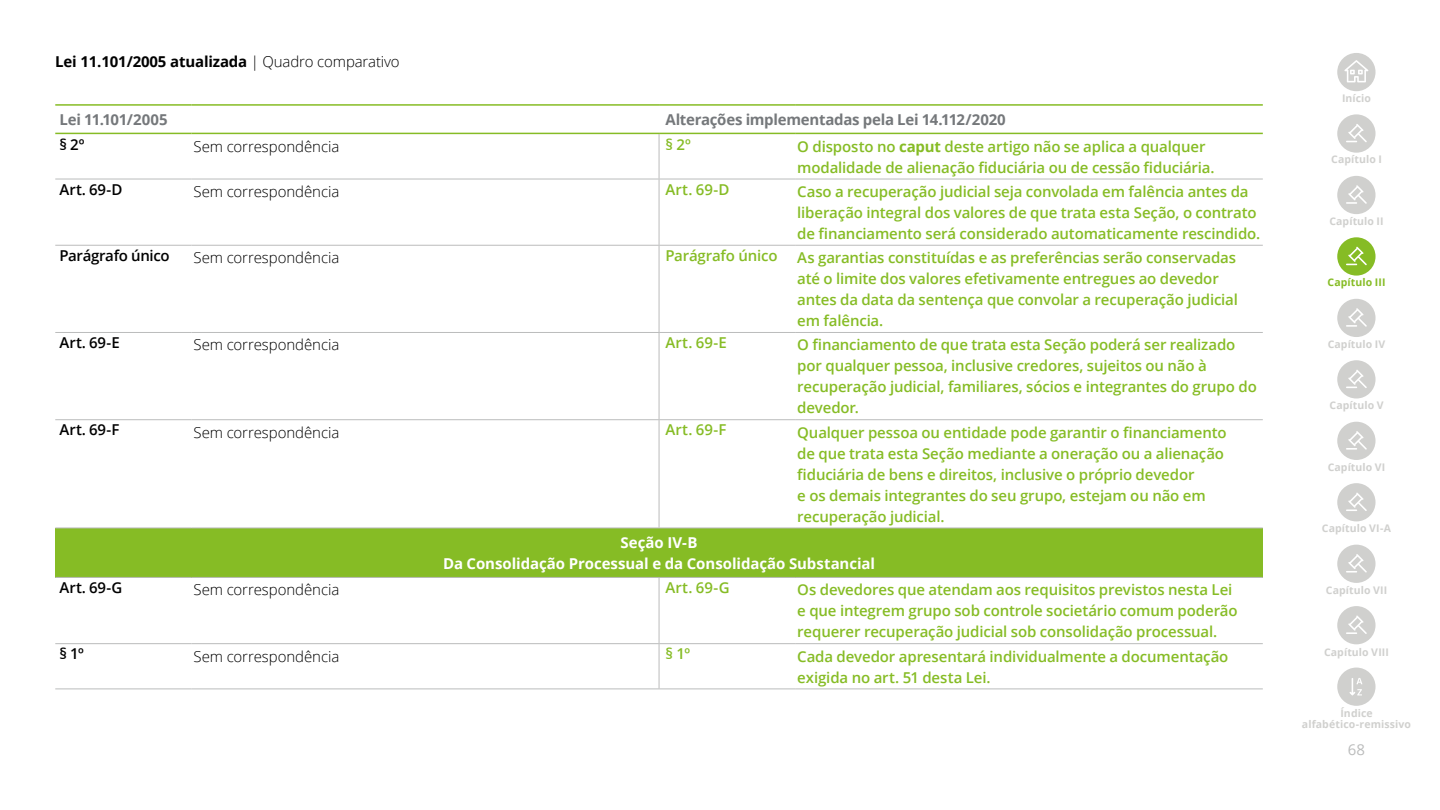
<style>
.page{position:relative;width:1440px;height:810px;background:#fff}
.page>*{position:absolute;margin:0;border:0;box-sizing:border-box;transform-origin:0 0}
.Body_copy__10_14pt{font:600 15px/21px "Open Sans";letter-spacing:-.01em;color:#86bc25}
.Body_copy__10_14pt-2{font:300 15px "Open Sans";letter-spacing:-.005em;color:#000}
.seção{font:700 15px "Open Sans";letter-spacing:-.005em;color:#fff}
.Body_copy__10_14pt-3{font:700 15px "Open Sans";letter-spacing:-.015em;color:#75787b}
.Body_copy__10_14pt-4{font:600 15px "Open Sans";letter-spacing:-.02em;color:#000}
.t1{font:700 15px "Open Sans";letter-spacing:-.01em;color:#000}
.t2{font:15px "Open Sans";color:#bbbcbc}
.t3{font:700 10.5px/10.5px "Open Sans";letter-spacing:.01em;color:#d0d0ce;text-align:center}
.t4{font:700 10.5px "Open Sans";letter-spacing:.01em;color:#86bc25}
.s1{font-weight:300}
.s2{font-weight:700}
</style>
<div class="page">
<svg style="left:1337px;top:53px;width:39px;height:38px"></svg>
<svg style="left:1337px;top:668px;width:39px;height:38px"></svg>
<svg style="left:1337px;top:114px;width:39px;height:39px"></svg>
<svg style="left:1337px;top:176px;width:39px;height:38px"></svg>
<svg style="left:1337px;top:237px;width:39px;height:39px"></svg>
<svg style="left:1337px;top:299px;width:39px;height:38px"></svg>
<svg style="left:1337px;top:360px;width:39px;height:39px"></svg>
<svg style="left:1337px;top:422px;width:39px;height:38px"></svg>
<svg style="left:1337px;top:483px;width:39px;height:38px"></svg>
<svg style="left:1337px;top:545px;width:39px;height:38px"></svg>
<svg style="left:1337px;top:606px;width:39px;height:38px"></svg>
<div style="left:55px;top:528px;width:1208px;height:49px;background:#86bc25"></div>
<hr style="left:659px;top:134px;width:1px;height:45px;background:#bbbcbc">
<hr style="left:55px;top:179px;width:136px;height:1px;background:#bbbcbc">
<hr style="left:191px;top:179px;width:468px;height:1px;background:#bbbcbc">
<hr style="left:659px;top:179px;width:1px;height:66px;background:#bbbcbc">
<hr style="left:659px;top:179px;width:136px;height:1px;background:#bbbcbc">
<hr style="left:795px;top:179px;width:468px;height:1px;background:#bbbcbc">
<hr style="left:55px;top:245px;width:136px;height:1px;background:#bbbcbc">
<hr style="left:55px;top:332px;width:136px;height:1px;background:#bbbcbc">
<hr style="left:55px;top:419px;width:136px;height:1px;background:#bbbcbc">
<hr style="left:191px;top:245px;width:468px;height:1px;background:#bbbcbc">
<hr style="left:191px;top:332px;width:468px;height:1px;background:#bbbcbc">
<hr style="left:191px;top:419px;width:468px;height:1px;background:#bbbcbc">
<hr style="left:659px;top:246px;width:1px;height:86px;background:#bbbcbc">
<hr style="left:659px;top:333px;width:1px;height:86px;background:#bbbcbc">
<hr style="left:659px;top:420px;width:1px;height:108px;background:#bbbcbc">
<hr style="left:659px;top:245px;width:136px;height:1px;background:#bbbcbc">
<hr style="left:659px;top:332px;width:136px;height:1px;background:#bbbcbc">
<hr style="left:659px;top:419px;width:136px;height:1px;background:#bbbcbc">
<hr style="left:795px;top:245px;width:468px;height:1px;background:#bbbcbc">
<hr style="left:795px;top:332px;width:468px;height:1px;background:#bbbcbc">
<hr style="left:795px;top:419px;width:468px;height:1px;background:#bbbcbc">
<hr style="left:55px;top:528px;width:136px;height:1px;background:#bbbcbc">
<hr style="left:191px;top:528px;width:468px;height:1px;background:#bbbcbc">
<hr style="left:659px;top:528px;width:136px;height:1px;background:#bbbcbc">
<hr style="left:795px;top:528px;width:468px;height:1px;background:#bbbcbc">
<hr style="left:55px;top:577px;width:136px;height:1px;background:#bbbcbc">
<hr style="left:191px;top:577px;width:468px;height:1px;background:#bbbcbc">
<hr style="left:659px;top:578px;width:1px;height:65px;background:#bbbcbc">
<hr style="left:659px;top:577px;width:136px;height:1px;background:#bbbcbc">
<hr style="left:795px;top:577px;width:468px;height:1px;background:#bbbcbc">
<hr style="left:55px;top:643px;width:136px;height:1px;background:#bbbcbc">
<hr style="left:55px;top:689px;width:136px;height:1px;background:#bbbcbc">
<hr style="left:191px;top:643px;width:468px;height:1px;background:#bbbcbc">
<hr style="left:191px;top:689px;width:468px;height:1px;background:#bbbcbc">
<hr style="left:659px;top:644px;width:1px;height:45px;background:#bbbcbc">
<hr style="left:659px;top:643px;width:136px;height:1px;background:#bbbcbc">
<hr style="left:659px;top:689px;width:136px;height:1px;background:#bbbcbc">
<hr style="left:795px;top:643px;width:468px;height:1px;background:#bbbcbc">
<hr style="left:795px;top:689px;width:468px;height:1px;background:#bbbcbc">
<hr style="left:55px;top:104px;width:136px;height:2px;background:#86bc25">
<hr style="left:191px;top:104px;width:468px;height:2px;background:#86bc25">
<hr style="left:55px;top:133px;width:136px;height:1px;background:#86bc25">
<hr style="left:191px;top:133px;width:468px;height:1px;background:#86bc25">
<hr style="left:659px;top:104px;width:136px;height:2px;background:#86bc25">
<hr style="left:795px;top:104px;width:468px;height:2px;background:#86bc25">
<hr style="left:659px;top:133px;width:136px;height:1px;background:#86bc25">
<hr style="left:795px;top:133px;width:468px;height:1px;background:#86bc25">
<p class="t1" style="left:55px;top:51px;width:346px">Lei 11.101/2005 atualizada <span class="s1">| Quadro comparativo</span></p>
<p class="Body_copy__10_14pt-3" style="left:60px;top:109px;width:110px">Lei 11.101/2005</p>
<p class="Body_copy__10_14pt-3" style="left:665px;top:109px;width:342px">Alterações implementadas pela Lei 14.112/2020</p>
<p class="Body_copy__10_14pt-4" style="left:60px;top:134px;width:27px">§ 2º</p>
<p class="Body_copy__10_14pt-2" style="left:193px;top:136px;width:147px">Sem correspondência</p>
<p class="Body_copy__10_14pt" style="left:665px;top:133px;width:27px">§ 2º</p>
<p class="Body_copy__10_14pt" style="left:797px;top:135px;width:419px">O disposto no <span class="s2">caput</span> deste artigo não se aplica a qualquer modalidade de alienação fiduciária ou de cessão fiduciária.</p>
<p class="Body_copy__10_14pt-4" style="left:60px;top:179px;width:64px">Art. 69-D</p>
<p class="Body_copy__10_14pt-2" style="left:193px;top:181px;width:147px">Sem correspondência</p>
<p class="Body_copy__10_14pt" style="left:665px;top:178px;width:66px">Art. 69-D</p>
<p class="Body_copy__10_14pt" style="left:797px;top:181px;width:465px">Caso a recuperação judicial seja convolada em falência antes da liberação integral dos valores de que trata esta Seção, o contrato de financiamento será considerado automaticamente rescindido.</p>
<p class="Body_copy__10_14pt-4" style="left:60px;top:245px;width:112px">Parágrafo único</p>
<p class="Body_copy__10_14pt-2" style="left:193px;top:247px;width:147px">Sem correspondência</p>
<p class="Body_copy__10_14pt" style="left:665px;top:245px;width:114px">Parágrafo único</p>
<p class="Body_copy__10_14pt" style="left:797px;top:247px;width:442px">As garantias constituídas e as preferências serão conservadas até o limite dos valores efetivamente entregues ao devedor antes da data da sentença que convolar a recuperação judicial em falência.</p>
<p class="Body_copy__10_14pt-4" style="left:60px;top:332px;width:62px">Art. 69-E</p>
<p class="Body_copy__10_14pt-2" style="left:193px;top:335px;width:147px">Sem correspondência</p>
<p class="Body_copy__10_14pt" style="left:665px;top:332px;width:63px">Art. 69-E</p>
<p class="Body_copy__10_14pt" style="left:797px;top:334px;width:461px">O financiamento de que trata esta Seção poderá ser realizado por qualquer pessoa, inclusive credores, sujeitos ou não à recuperação judicial, familiares, sócios e integrantes do grupo do devedor.</p>
<p class="Body_copy__10_14pt-4" style="left:60px;top:420px;width:61px">Art. 69-F</p>
<p class="Body_copy__10_14pt-2" style="left:193px;top:422px;width:147px">Sem correspondência</p>
<p class="Body_copy__10_14pt" style="left:665px;top:419px;width:63px">Art. 69-F</p>
<p class="Body_copy__10_14pt" style="left:797px;top:421px;width:431px">Qualquer pessoa ou entidade pode garantir o financiamento de que trata esta Seção mediante a oneração ou a alienação fiduciária de bens e direitos, inclusive o próprio devedor<br>e os demais integrantes do seu grupo, estejam ou não em recuperação judicial.</p>
<p class="seção" style="left:621px;top:532px;width:78px">Seção IV-B</p>
<p class="seção" style="left:443px;top:553px;width:433px">Da Consolidação Processual e da Consolidação Substancial</p>
<p class="Body_copy__10_14pt-4" style="left:60px;top:577px;width:64px">Art. 69-G</p>
<p class="Body_copy__10_14pt-2" style="left:193px;top:580px;width:147px">Sem correspondência</p>
<p class="Body_copy__10_14pt" style="left:665px;top:577px;width:66px">Art. 69-G</p>
<p class="Body_copy__10_14pt" style="left:797px;top:579px;width:442px">Os devedores que atendam aos requisitos previstos nesta Lei e que integrem grupo sob controle societário comum poderão requerer recuperação judicial sob consolidação processual.</p>
<p class="Body_copy__10_14pt-4" style="left:60px;top:644px;width:26px">§ 1º</p>
<p class="Body_copy__10_14pt-2" style="left:193px;top:646px;width:147px">Sem correspondência</p>
<p class="Body_copy__10_14pt" style="left:665px;top:643px;width:26px">§ 1º</p>
<p class="Body_copy__10_14pt" style="left:797px;top:645px;width:433px">Cada devedor apresentará individualmente a documentação exigida no art. 51 desta Lei.</p>
<p class="t3" style="left:1342px;top:92px;width:31px">Início</p>
<p class="t3" style="left:1331px;top:154px;width:52px">Capítulo I</p>
<p class="t3" style="left:1329px;top:216px;width:56px">Capítulo II</p>
<p class="t4" style="left:1328px;top:275px;width:59px">Capítulo III</p>
<p class="t3" style="left:1328px;top:339px;width:59px">Capítulo IV</p>
<p class="t3" style="left:1330px;top:400px;width:55px">Capítulo V</p>
<p class="t3" style="left:1328px;top:462px;width:59px">Capítulo VI</p>
<p class="t3" style="left:1322px;top:523px;width:71px">Capítulo VI-A</p>
<p class="t3" style="left:1326px;top:585px;width:63px">Capítulo VII</p>
<p class="t3" style="left:1324px;top:646px;width:66px">Capítulo VIII</p>
<p class="t3" style="left:1302px;top:708px;width:111px">Índice alfabético-remissivo</p>
<p class="t2" style="left:1348px;top:739px;width:19px">68</p>
</div>
